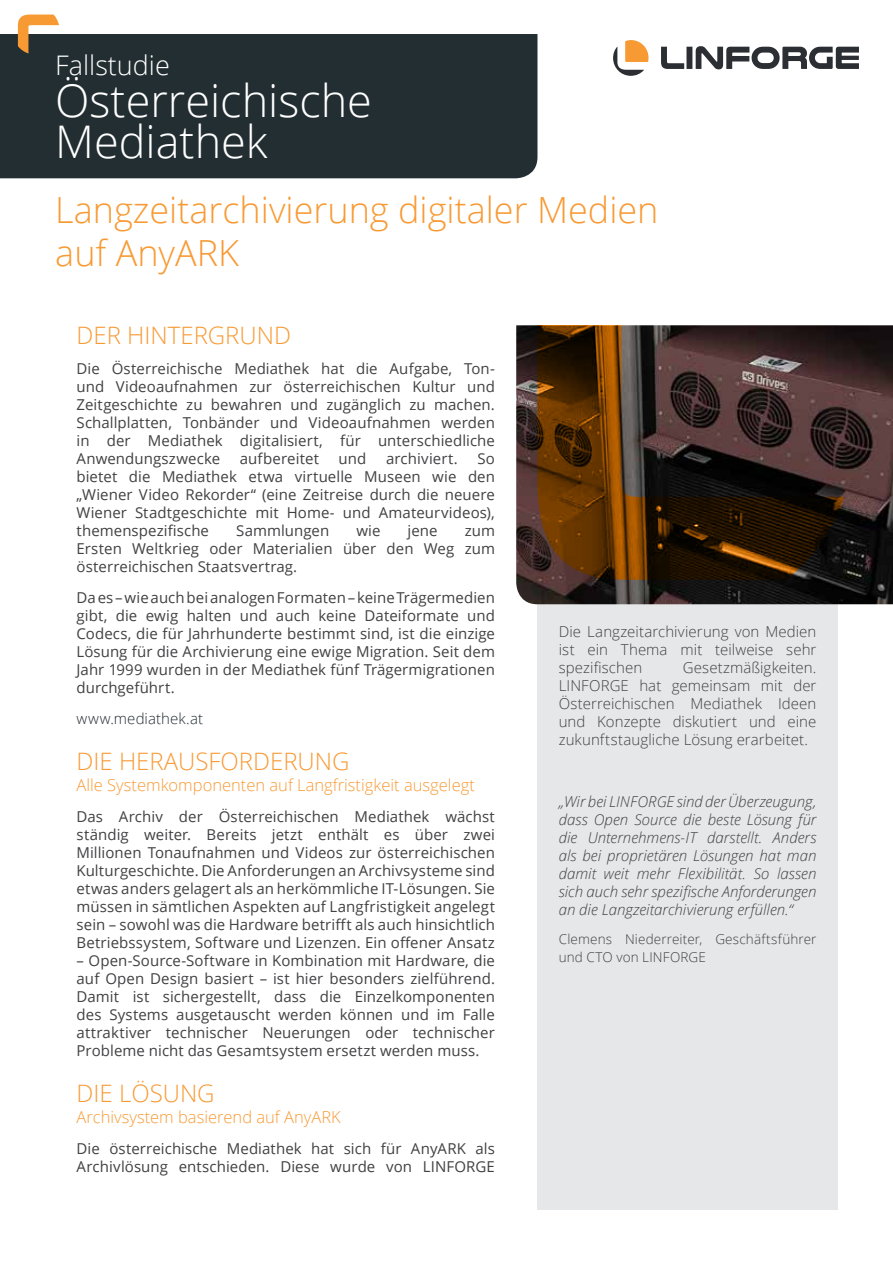
<style>
.page{position:relative;width:893px;height:1263px;background:#fff}
.page>*{position:absolute;margin:0;border:0;box-sizing:border-box;transform-origin:0 0}
.t1{font:300 45px/42px "Open Sans";color:#fff}
.t2{font:300 36px/43.2px "Open Sans";color:#f89a34}
.t3{font:300 27px "Open Sans";color:#fff}
.t4{font:300 24px "Open Sans";color:#f89a34}
.t5{font:300 16.5px "Open Sans";color:#f89a34}
.t6{font:15px/18px "Open Sans";letter-spacing:.005em;color:#414042;text-align:justify}
.t7{font:italic 300 15px/18px "Open Sans";color:#414042;text-align:justify}
.t8{font:300 15px/18px "Open Sans";letter-spacing:.005em;color:#414042;text-align:justify}
.t9{font:300 15px "Open Sans";letter-spacing:.01em;color:#232e32}
.t10{font:300 13.5px/18px "Open Sans";letter-spacing:.01em;color:#414042}
</style>
<div class="page">
<div style="left:0;top:34px;width:537px;height:144px;background:#232e32"></div>
<div style="left:537px;top:325px;width:301px;height:884px;background:#e6e7e8"></div>
<svg style="left:661px;top:46px;width:198px;height:23px"></svg>
<svg style="left:613px;top:40px;width:35px;height:36px"></svg>
<svg style="left:18px;top:15px;width:41px;height:39px"></svg>
<img style="left:516px;top:325px;width:377px;height:279px">
<svg style="left:537px;top:325px;width:307px;height:255px;background:#442b18"></svg>
<h3 class="t3" style="left:55px;top:46px;width:116px">Fallstudie</h3>
<h1 class="t1" style="left:55px;top:78px;width:318px">Österreichische<br>Mediathek</h1>
<h2 class="t2" style="left:55px;top:187px;width:605px">Langzeitarchivierung digitaler Medien auf AnyARK</h2>
<h3 class="t4" style="left:77px;top:318px;width:216px">DER HINTERGRUND</h3>
<p class="t6" style="left:77px;top:360px;width:420px">Die Österreichische Mediathek hat die Aufgabe, Ton&shy;und Videoaufnahmen zur österreichischen Kultur und Zeitgeschichte zu bewahren und zugänglich zu machen.<br>Schallplatten, Tonbänder und Videoaufnahmen werden in der Mediathek digitalisiert, für unterschiedliche Anwendungszwecke</p>
<p class="t6" style="left:240px;top:450px;width:81px">aufbereitet</p>
<p class="t6" style="left:339px;top:450px;width:29px">und</p>
<p class="t6" style="left:386px;top:450px;width:73px">archiviert.</p>
<p class="t6" style="left:77px;top:450px;width:420px;text-indent:401px">So bietet die Mediathek etwa virtuelle Museen wie den „Wiener Video Rekorder“ (eine Zeitreise durch die neuere Wiener Stadtgeschichte mit Home- und Amateurvideos), themenspezifische</p>
<p class="t6" style="left:236px;top:522px;width:95px">Sammlungen</p>
<p class="t6" style="left:356px;top:522px;width:26px">wie</p>
<p class="t6" style="left:408px;top:522px;width:32px">jene</p>
<p class="t6" style="left:77px;top:522px;width:420px;text-indent:388px">zum Ersten Weltkrieg oder Materialien über den Weg zum österreichischen Staatsvertrag.</p>
<p class="t6" style="left:77px;top:588px;width:420px">Da es – wie auch bei analogen Formaten – keine Trägermedien gibt, die ewig halten und auch keine Dateiformate und Codecs, die für Jahrhunderte bestimmt sind, ist die einzige Lösung für die Archivierung eine ewige Migration. Seit dem Jahr 1999 wurden in der Mediathek fünf Trägermigrationen durchgeführt.</p>
<p class="t9" style="left:77px;top:708px;width:128px">www.mediathek.at</p>
<h3 class="t4" style="left:77px;top:745px;width:274px">DIE HERAUSFORDERUNG</h3>
<p class="t5" style="left:77px;top:774px;width:400px">Alle Systemkomponenten auf Langfristigkeit ausgelegt</p>
<p class="t6" style="left:77px;top:807px;width:420px">Das Archiv der Österreichischen Mediathek wächst ständig weiter. Bereits jetzt enthält es über zwei Millionen Tonaufnahmen und Videos zur österreichischen Kulturgeschichte. Die Anforderungen an Archivsysteme sind etwas anders gelagert als an herkömmliche IT-Lösungen. Sie müssen in sämtlichen Aspekten auf Langfristigkeit angelegt sein – sowohl was die Hardware betrifft als auch hinsichtlich Betriebssystem, Software und Lizenzen. Ein offener Ansatz</p>
<p class="t6" style="left:77px;top:951px;width:420px">– Open-Source-Software in Kombination mit Hardware, die auf Open Design basiert – ist hier besonders zielführend.<br>Damit ist sichergestellt, dass die Einzelkomponenten des Systems ausgetauscht werden können und im Falle attraktiver technischer Neuerungen oder technischer Probleme nicht das Gesamtsystem ersetzt werden muss.</p>
<h3 class="t4" style="left:77px;top:1077px;width:140px">DIE LÖSUNG</h3>
<p class="t5" style="left:77px;top:1106px;width:266px">Archivsystem basierend auf AnyARK</p>
<p class="t6" style="left:77px;top:1139px;width:420px">Die österreichische Mediathek hat sich für AnyARK als<br>Archivlösung entschieden. Diese wurde von LINFORGE</p>
<p class="t8" style="left:559px;top:622px;width:259px">Die Langzeitarchivierung von Medien ist ein Thema mit teilweise sehr spezifischen</p>
<p class="t8" style="left:559px;top:658px;width:259px;text-indent:124px">Gesetzmäßigkeiten.<br>LINFORGE hat gemeinsam mit der Österreichischen Mediathek Ideen und Konzepte diskutiert und eine zukunftstaugliche Lösung erarbeitet.</p>
<p class="t7" style="left:559px;top:792px;width:259px">„Wir bei LINFORGE sind der Überzeugung, dass Open Source die beste Lösung für die Unternehmens-IT darstellt. Anders als bei proprietären Lösungen hat man damit weit mehr Flexibilität. So lassen sich auch sehr spezifische Anforderungen an die Langzeitarchivierung erfüllen.“</p>
<p class="t10" style="left:559px;top:929px;width:259px">Clemens Niederreiter, Geschäftsführer und CTO von LINFORGE</p>
</div>
